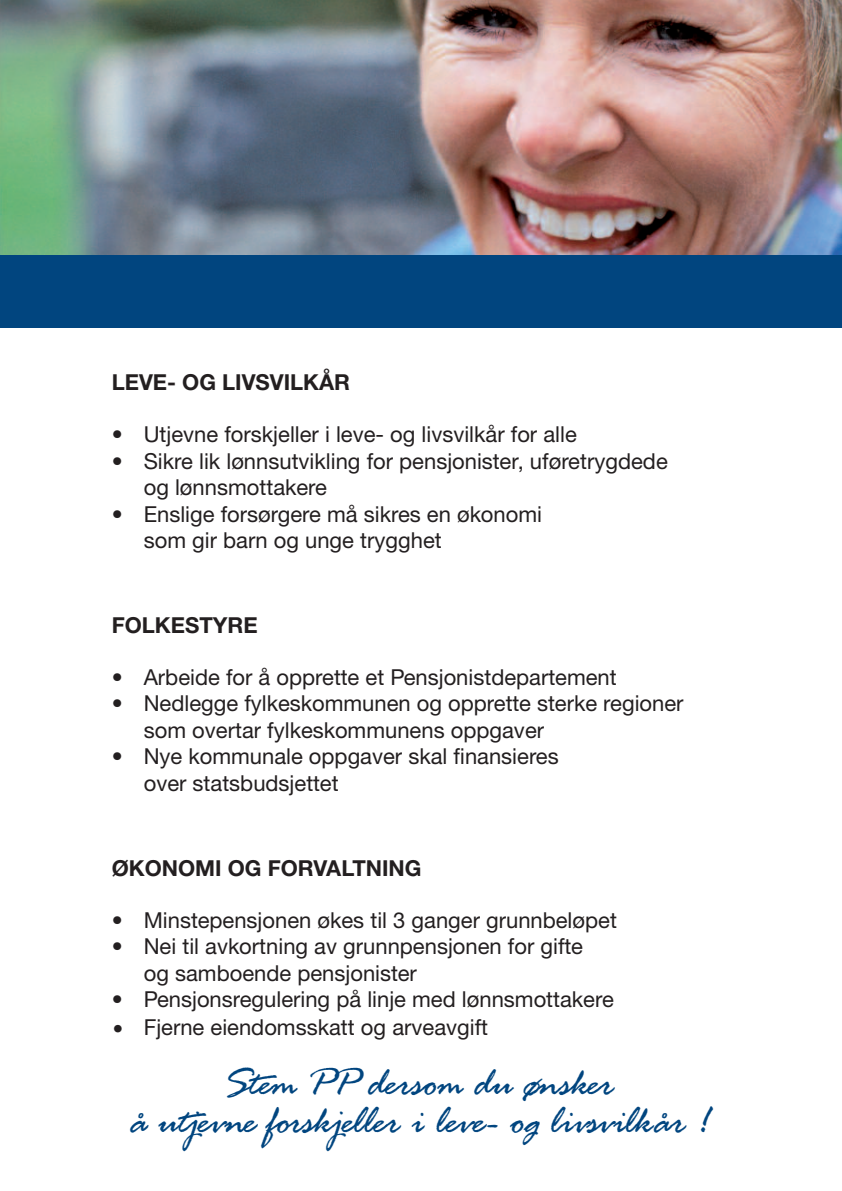
<style>
.page{position:relative;width:842px;height:1191px;background:#fff}
.page>*{position:absolute;margin:0;border:0;box-sizing:border-box;transform-origin:0 0}
.t1{font:42px/38px "Rage Italic Plain";color:#01457f;text-align:center}
.t2{font:22px/26.4px "Helvetica Neue LTW1 G";color:#231f20}
.t3{font:700 22px "Helvetica Neue";color:#231f20}
.s1{font-family:"Lucida Grande"}
</style>
<div class="page">
<img style="left:0;top:0;width:842px;height:255px">
<div style="left:0;top:255px;width:842px;height:73px;background:#01457f"></div>
<p class="t3" style="left:112px;top:369px;width:240px">LEVE- OG LIVSVILKÅR</p>
<p class="t2" style="left:112px;top:423px;width:467px">• Utjevne forskjeller i leve- og livsvilkår for alle</p>
<p class="t2" style="left:144px;top:450px;width:526px;text-indent:-32px">• Sikre lik lønnsutvikling for pensjonister, uføretrygdede og lønnsmottakere</p>
<p class="t2" style="left:144px;top:502px;width:400px;text-indent:-32px">• Enslige forsørgere må sikres en økonomi som gir barn og unge trygghet</p>
<p class="t3" style="left:112px;top:611px;width:147px">FOLKESTYRE</p>
<p class="t2" style="left:112px;top:666px;width:506px">• Arbeide for å opprette et Pensjonistdepartement</p>
<p class="t2" style="left:144px;top:692px;width:541px;text-indent:-32px">• Nedlegge fylkeskommunen og opprette sterke regioner som overtar fylkeskommunens oppgaver</p>
<p class="t2" style="left:144px;top:745px;width:416px;text-indent:-32px">• Nye kommunale oppgaver skal finansieres over statsbudsjettet</p>
<p class="t3" style="left:112px;top:854px;width:311px">ØKONOMI OG FORVALTNING</p>
<p class="t2" style="left:112px;top:909px;width:507px">• Minstepensjonen økes til 3 ganger grunnbeløpet</p>
<p class="t2" style="left:144px;top:935px;width:441px;text-indent:-32px">• Nei til avkortning av grunnpensjonen for gifte og samboende pensjonister</p>
<p class="t2" style="left:112px;top:988px;width:504px">• Pensjonsregulering på linje med lønnsmottakere</p>
<p class="t2" style="left:112px;top:1016px;width:378px"><span class="s1">•</span> Fjerne eiendomsskatt og arveavgift</p>
<h1 class="t1" style="left:130px;top:1071px;width:582px">Stem PP dersom du ønsker<br>å utjevne forskjeller i leve- og livsvilkår !</h1>
</div>
